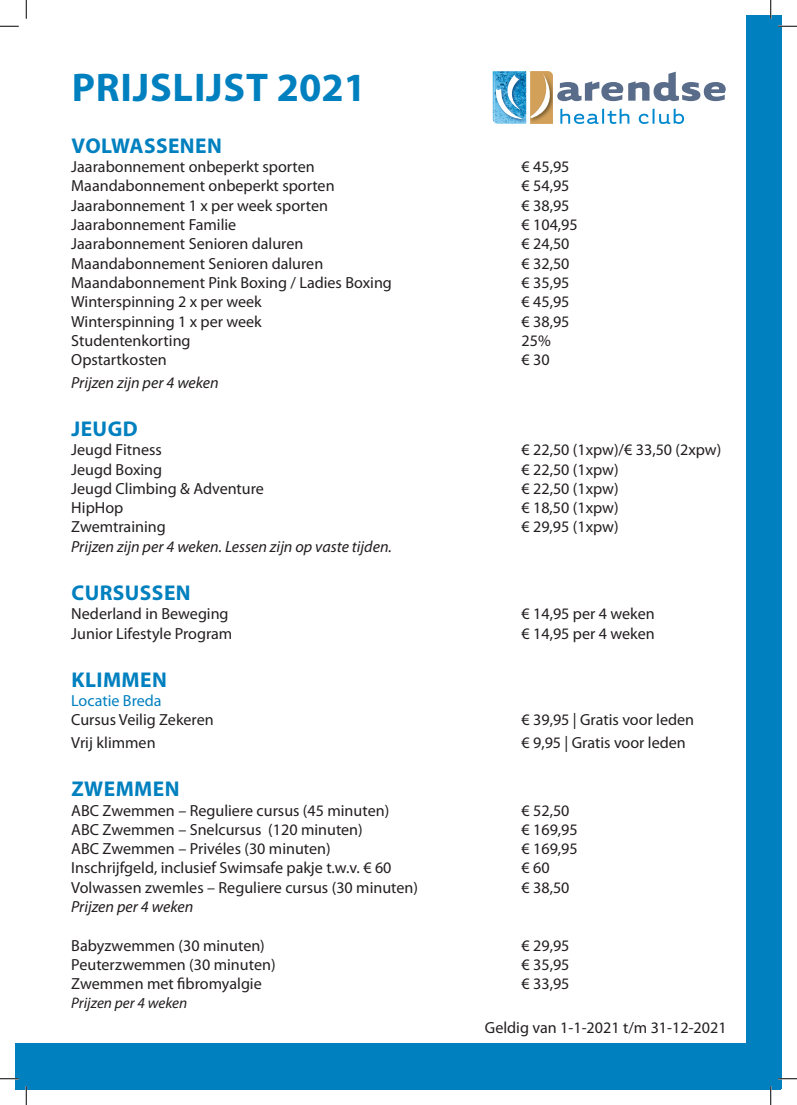
<style>
.page{position:relative;width:797px;height:1105px;background:#fff}
.page>*{position:absolute;margin:0;border:0;box-sizing:border-box;transform-origin:0 0}
.t1{font:700 40.25px "Myriad Pro";letter-spacing:.02em;color:#0080bf}
.t2{font:700 21.5px "Myriad Pro";letter-spacing:.02em;color:#0080bf}
.t3{font:16.12px "Myriad Pro";color:#231f20}
.t4{font:italic 16.12px "Myriad Pro";color:#231f20}
.t5{font:16.12px "Myriad Pro";color:#0080bf}
.t6{font:italic 15.25px "Myriad Pro";color:#231f20}
</style>
<div class="page">
<div style="left:746px;top:16px;width:35px;height:1073px;background:#0080bf"></div>
<div style="left:16px;top:1043px;width:765px;height:46px;background:#0080bf"></div>
<img style="left:492px;top:71px;width:34px;height:51px">
<img style="left:526px;top:73px;width:1px;height:51px">
<img style="left:494px;top:73px;width:32px;height:51px">
<svg style="left:494px;top:75px;width:30px;height:45px"></svg>
<svg style="left:530px;top:71px;width:195px;height:53px"></svg>
<svg style="left:0;top:25px;width:19px;height:2px"></svg>
<svg style="left:778px;top:25px;width:19px;height:2px"></svg>
<svg style="left:0;top:1078px;width:19px;height:1px"></svg>
<svg style="left:778px;top:1078px;width:19px;height:1px"></svg>
<svg style="left:25px;top:0;width:2px;height:19px"></svg>
<svg style="left:25px;top:1086px;width:2px;height:19px"></svg>
<svg style="left:770px;top:0;width:1px;height:19px"></svg>
<svg style="left:770px;top:1086px;width:1px;height:19px"></svg>
<p class="t1" style="left:72px;top:62px;width:296px">PRIJSLIJST 2021</p>
<p class="t2" style="left:71px;top:132px;width:152px">VOLWASSENEN</p>
<p class="t3" style="left:71px;top:157px;width:245px">Jaarabonnement onbeperkt sporten</p>
<p class="t3" style="left:521px;top:157px;width:49px">€ 45,95</p>
<p class="t3" style="left:71px;top:176px;width:265px">Maandabonnement onbeperkt sporten</p>
<p class="t3" style="left:521px;top:176px;width:49px">€ 54,95</p>
<p class="t3" style="left:71px;top:195px;width:258px">Jaarabonnement 1 x per week sporten</p>
<p class="t3" style="left:521px;top:195px;width:49px">€ 38,95</p>
<p class="t3" style="left:71px;top:215px;width:166px">Jaarabonnement Familie</p>
<p class="t3" style="left:521px;top:215px;width:58px">€ 104,95</p>
<p class="t3" style="left:71px;top:234px;width:233px">Jaarabonnement Senioren daluren</p>
<p class="t3" style="left:521px;top:234px;width:49px">€ 24,50</p>
<p class="t3" style="left:71px;top:253px;width:253px">Maandabonnement Senioren daluren</p>
<p class="t3" style="left:521px;top:253px;width:49px">€ 32,50</p>
<p class="t3" style="left:71px;top:273px;width:322px">Maandabonnement Pink Boxing / Ladies Boxing</p>
<p class="t3" style="left:521px;top:273px;width:49px">€ 35,95</p>
<p class="t3" style="left:71px;top:292px;width:192px">Winterspinning 2 x per week</p>
<p class="t3" style="left:521px;top:292px;width:49px">€ 45,95</p>
<p class="t3" style="left:71px;top:311px;width:192px">Winterspinning 1 x per week</p>
<p class="t3" style="left:521px;top:311px;width:49px">€ 38,95</p>
<p class="t3" style="left:71px;top:330px;width:121px">Studentenkorting</p>
<p class="t3" style="left:521px;top:330px;width:31px">25%</p>
<p class="t3" style="left:71px;top:350px;width:97px">Opstartkosten</p>
<p class="t3" style="left:521px;top:350px;width:30px">€ 30</p>
<p class="t4" style="left:71px;top:372px;width:149px">Prijzen zijn per 4 weken</p>
<p class="t2" style="left:71px;top:415px;width:68px">JEUGD</p>
<p class="t3" style="left:71px;top:440px;width:92px">Jeugd Fitness</p>
<p class="t3" style="left:521px;top:440px;width:201px">€ 22,50 (1xpw)/€ 33,50 (2xpw)</p>
<p class="t3" style="left:71px;top:459px;width:92px">Jeugd Boxing</p>
<p class="t3" style="left:521px;top:459px;width:99px">€ 22,50 (1xpw)</p>
<p class="t3" style="left:71px;top:478px;width:194px">Jeugd Climbing &amp; Adventure</p>
<p class="t3" style="left:521px;top:478px;width:99px">€ 22,50 (1xpw)</p>
<p class="t3" style="left:71px;top:498px;width:54px">HipHop</p>
<p class="t3" style="left:521px;top:498px;width:99px">€ 18,50 (1xpw)</p>
<p class="t3" style="left:71px;top:517px;width:96px">Zwemtraining</p>
<p class="t3" style="left:521px;top:517px;width:99px">€ 29,95 (1xpw)</p>
<p class="t4" style="left:71px;top:536px;width:322px">Prijzen zijn per 4 weken. Lessen zijn op vaste tijden.</p>
<p class="t2" style="left:71px;top:579px;width:121px">CURSUSSEN</p>
<p class="t3" style="left:71px;top:604px;width:159px">Nederland in Beweging</p>
<p class="t3" style="left:521px;top:604px;width:135px">€ 14,95 per 4 weken</p>
<p class="t3" style="left:71px;top:623px;width:163px">Junior Lifestyle Program</p>
<p class="t3" style="left:521px;top:623px;width:135px">€ 14,95 per 4 weken</p>
<p class="t2" style="left:71px;top:666px;width:97px">KLIMMEN</p>
<p class="t5" style="left:71px;top:691px;width:92px">Locatie Breda</p>
<p class="t3" style="left:71px;top:710px;width:144px">Cursus Veilig Zekeren</p>
<p class="t3" style="left:521px;top:710px;width:174px">€ 39,95 | Gratis voor leden</p>
<p class="t3" style="left:71px;top:733px;width:86px">Vrij klimmen</p>
<p class="t3" style="left:521px;top:733px;width:166px">€ 9,95 | Gratis voor leden</p>
<p class="t2" style="left:71px;top:775px;width:109px">ZWEMMEN</p>
<p class="t3" style="left:71px;top:800px;width:319px">ABC Zwemmen – Reguliere cursus (45 minuten)</p>
<p class="t3" style="left:521px;top:800px;width:49px">€ 52,50</p>
<p class="t3" style="left:71px;top:819px;width:293px">ABC Zwemmen – Snelcursus (120 minuten)</p>
<p class="t3" style="left:521px;top:819px;width:58px">€ 169,95</p>
<p class="t3" style="left:71px;top:839px;width:261px">ABC Zwemmen – Privéles (30 minuten)</p>
<p class="t3" style="left:521px;top:839px;width:58px">€ 169,95</p>
<p class="t3" style="left:71px;top:858px;width:322px">Inschrijfgeld, inclusief Swimsafe pakje t.w.v. € 60</p>
<p class="t3" style="left:521px;top:858px;width:30px">€ 60</p>
<p class="t3" style="left:71px;top:877px;width:348px">Volwassen zwemles – Reguliere cursus (30 minuten)</p>
<p class="t3" style="left:521px;top:877px;width:49px">€ 38,50</p>
<p class="t4" style="left:71px;top:897px;width:123px">Prijzen per 4 weken</p>
<p class="t3" style="left:71px;top:935px;width:195px">Babyzwemmen (30 minuten)</p>
<p class="t3" style="left:521px;top:935px;width:49px">€ 29,95</p>
<p class="t3" style="left:71px;top:954px;width:206px">Peuterzwemmen (30 minuten)</p>
<p class="t3" style="left:521px;top:954px;width:49px">€ 35,95</p>
<p class="t3" style="left:71px;top:974px;width:192px">Zwemmen met fibromyalgie</p>
<p class="t3" style="left:521px;top:974px;width:49px">€ 33,95</p>
<p class="t6" style="left:71px;top:993px;width:118px">Prijzen per 4 weken</p>
<p class="t3" style="left:485px;top:1018px;width:243px">Geldig van 1-1-2021 t/m 31-12-2021</p>
</div>
